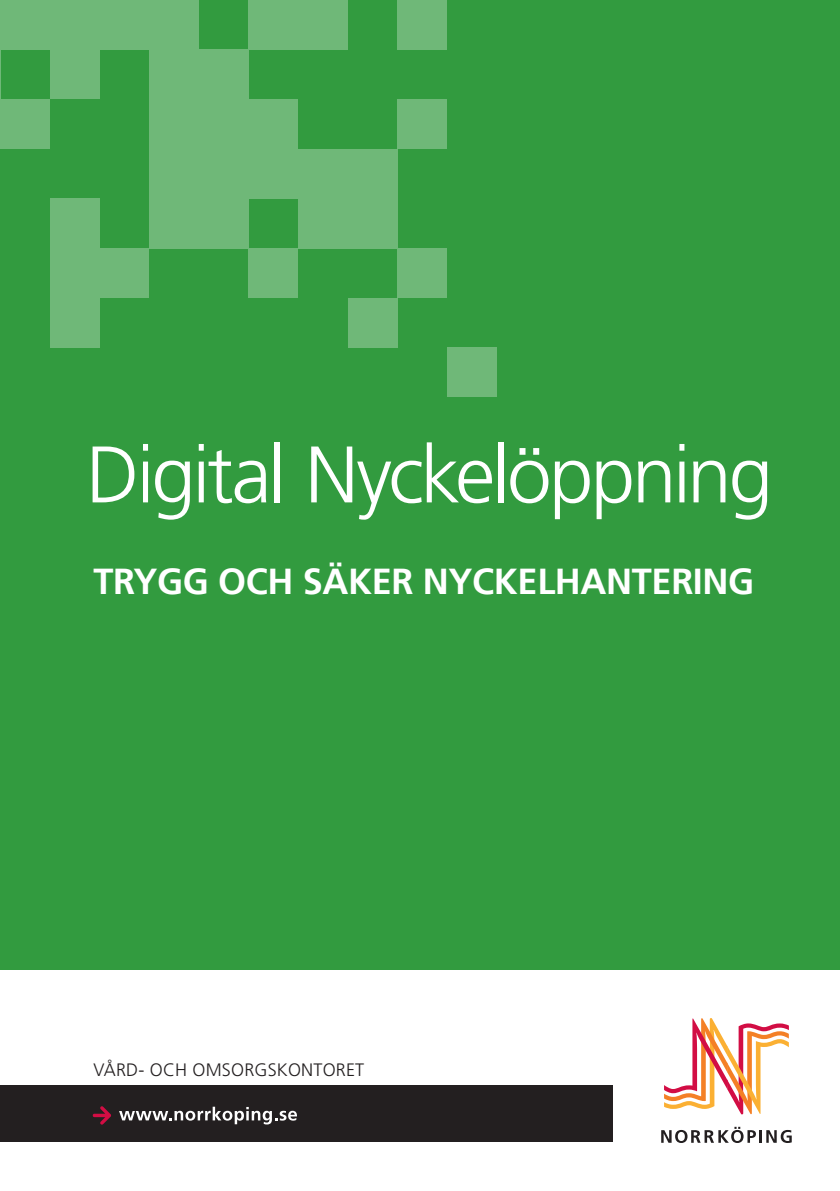
<style>
.page{position:relative;width:840px;height:1191px;background:#fff}
.page>*{position:absolute;margin:0;border:0;box-sizing:border-box;transform-origin:0 0}
.t1{font:300 80px "Frutiger LT Std";letter-spacing:-.04em;color:#fff}
.t2{font:700 36px "Frutiger";letter-spacing:-.01em;color:#fff}
.Framsida_-_avsändare{font:300 18px "Frutiger LT Std";letter-spacing:.01em;color:#231f20}
</style>
<div class="page">
<div style="left:0;top:1084px;width:612px;height:57px;background:#231f20"></div>
<svg style="left:93px;top:1106px;width:18px;height:18px"></svg>
<svg style="left:119px;top:1106px;width:178px;height:18px"></svg>
<div style="left:0;top:0;width:839px;height:969px;background:#329b3f"></div>
<div style="left:248px;top:0;width:99px;height:50px;background:#6fb878"></div>
<div style="left:99px;top:0;width:100px;height:50px;background:#6fb878"></div>
<div style="left:149px;top:149px;width:99px;height:99px;background:#6fb878"></div>
<div style="left:298px;top:149px;width:99px;height:99px;background:#6fb878"></div>
<div style="left:248px;top:99px;width:50px;height:50px;background:#6fb878"></div>
<div style="left:149px;top:99px;width:50px;height:50px;background:#6fb878"></div>
<div style="left:397px;top:99px;width:50px;height:50px;background:#6fb878"></div>
<div style="left:50px;top:298px;width:49px;height:49px;background:#6fb878"></div>
<div style="left:199px;top:50px;width:49px;height:49px;background:#6fb878"></div>
<div style="left:248px;top:149px;width:50px;height:49px;background:#6fb878"></div>
<div style="left:199px;top:99px;width:49px;height:50px;background:#6fb878"></div>
<hr style="left:0;top:50px;width:1px;height:49px;background:#fff">
<hr style="left:199px;top:0;width:49px;height:1px;background:#fff">
<div style="left:149px;top:50px;width:50px;height:49px;background:#6fb878"></div>
<div style="left:0;top:99px;width:50px;height:50px;background:#6fb878"></div>
<div style="left:397px;top:0;width:50px;height:50px;background:#6fb878"></div>
<div style="left:99px;top:248px;width:50px;height:50px;background:#6fb878"></div>
<div style="left:0;top:0;width:99px;height:50px;background:#6fb878"></div>
<div style="left:50px;top:50px;width:49px;height:49px;background:#6fb878"></div>
<div style="left:50px;top:198px;width:49px;height:50px;background:#6fb878"></div>
<div style="left:50px;top:248px;width:49px;height:50px;background:#6fb878"></div>
<div style="left:248px;top:248px;width:50px;height:50px;background:#6fb878"></div>
<div style="left:397px;top:248px;width:50px;height:50px;background:#6fb878"></div>
<div style="left:347px;top:298px;width:50px;height:49px;background:#6fb878"></div>
<div style="left:447px;top:347px;width:49px;height:50px;background:#6fb878"></div>
<svg style="left:661px;top:1126px;width:130px;height:17px"></svg>
<svg style="left:664px;top:1018px;width:124px;height:96px"></svg>
<p class="t1" style="left:86px;top:429px;width:688px">Digital Nyckelöppning</p>
<p class="t2" style="left:94px;top:560px;width:661px">TRYGG OCH SÄKER NYCKELHANTERING</p>
<p class="Framsida_-_avsändare" style="left:94px;top:1059px;width:272px">VÅRD- OCH OMSORGSKONTORET</p>
</div>
